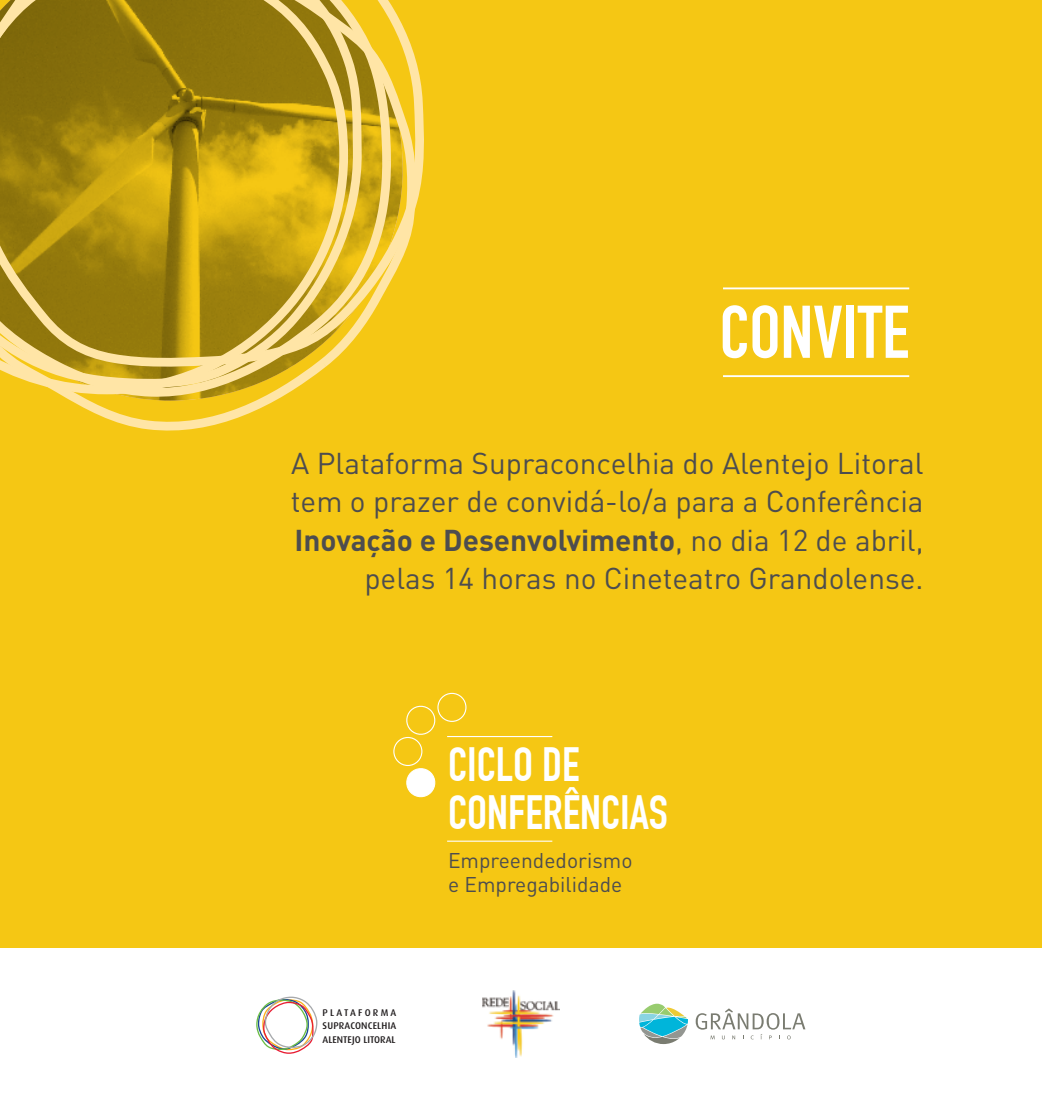
<style>
.page{position:relative;width:1042px;height:1093px;background:#fff}
.page>*{position:absolute;margin:0;border:0;box-sizing:border-box;transform-origin:0 0}
.t1{font:700 73.15px "DIN Condensed";color:#fff}
.t2{font:700 47.07px/47.8px "DIN Condensed";color:#fff}
.t3{font:29.75px/38.5px "DIN";color:#4d4d4f;text-align:right}
.t4{font:21px/23.6px "DIN";color:#4d4d4f}
.t5{font:500 9.8px/13.3px "Dax";letter-spacing:.02em;color:#231f20;text-align:justify}
.s1{font-weight:700}
</style>
<div class="page">
<div style="left:0;top:0;width:1042px;height:947px;background:#f5c714"></div>
<hr style="left:447px;top:840px;width:105px;height:1px;background:#fff">
<hr style="left:447px;top:735px;width:105px;height:1px;background:#fff">
<svg style="left:406px;top:705px;width:30px;height:30px"></svg>
<svg style="left:406px;top:768px;width:30px;height:30px"></svg>
<div style="left:393px;top:736px;width:29px;height:29px;border:1px solid #fff;border-radius:50%"></div>
<div style="left:437px;top:692px;width:29px;height:29px;border:1px solid #fff;border-radius:50%"></div>
<hr style="left:723px;top:375px;width:186px;height:2px;background:#fff">
<hr style="left:723px;top:287px;width:186px;height:2px;background:#fff">
<svg style="left:68px;top:11px;width:356px;height:420px"></svg>
<svg style="left:61px;top:0;width:334px;height:399px"></svg>
<svg style="left:0;top:0;width:369px;height:395px;background:#b59722"></svg>
<img style="left:483px;top:990px;width:76px;height:67px">
<svg style="left:256px;top:996px;width:62px;height:58px"></svg>
<svg style="left:696px;top:1008px;width:109px;height:30px"></svg>
<svg style="left:639px;top:1003px;width:49px;height:40px"></svg>
<h1 class="t1" style="left:719px;top:289px;width:191px">CONVITE</h1>
<p class="t3" style="left:291px;top:443px;width:634px">A Plataforma Supraconcelhia do Alentejo Litoral tem o prazer de convidá-lo/a para a Conferência <span class="s1">Inovação e Desenvolvimento</span>, no dia 12 de abril, pelas 14 horas no Cineteatro Grandolense.</p>
<p class="t5" style="left:323px;top:1005px;width:75px">PLATAFORMA SUPRACONCELHIA ALENTEJO LITORAL</p>
<h2 class="t2" style="left:448px;top:740px;width:221px">CICLO DE<br>CONFERÊNCIAS</h2>
<p class="t4" style="left:448px;top:848px;width:186px">Empreendedorismo e Empregabilidade</p>
</div>
